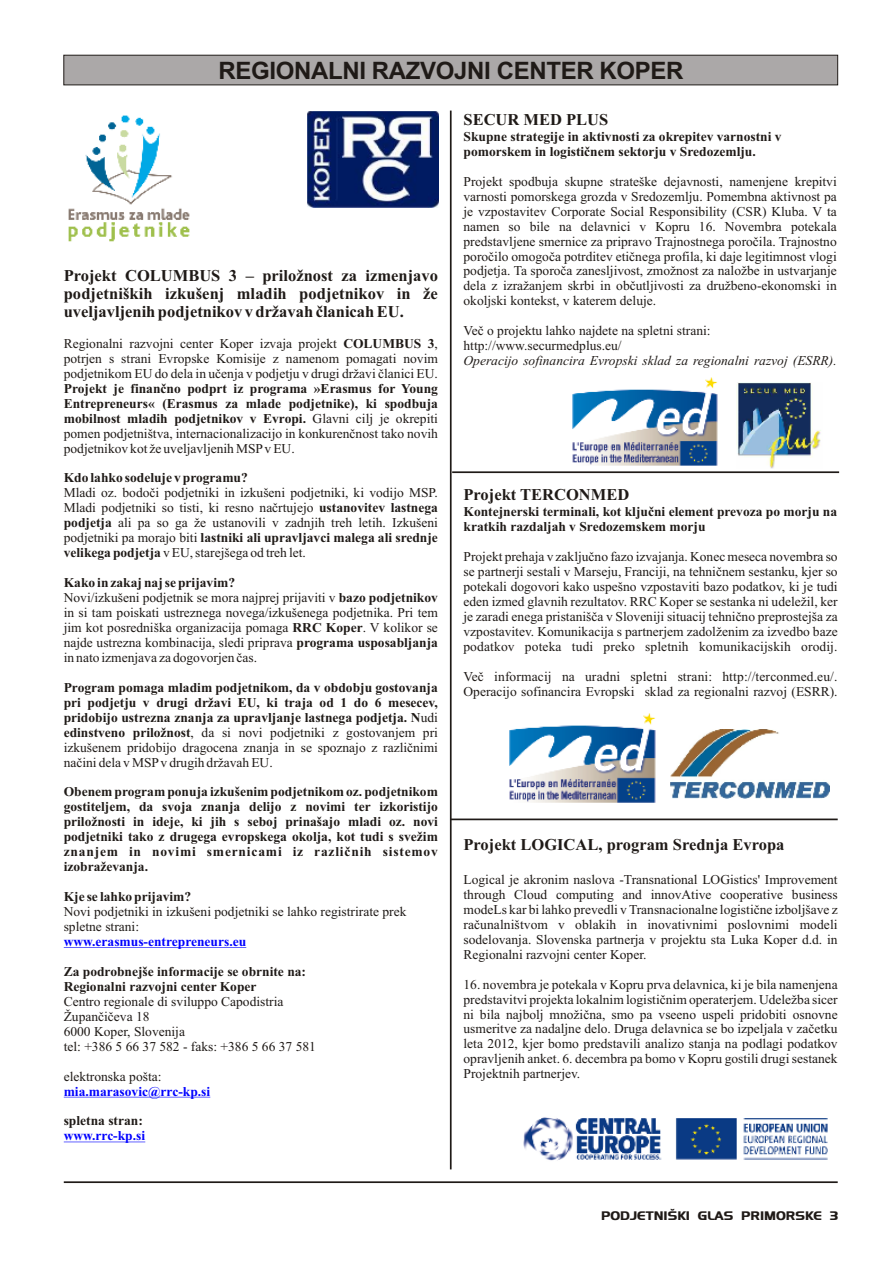
<style>
.page{position:relative;width:893px;height:1263px;background:#fff}
.page>*{position:absolute;margin:0;border:0;box-sizing:border-box;transform-origin:0 0}
.t1{font:700 24px "Arial";letter-spacing:-.015em;color:#1f1a17}
.t2{font:700 16.5px/18.3px "Times New Roman";color:#1f1a17;text-align:justify}
.t3{font:13.5px/15px "Times New Roman";color:#1f1a17;text-align:justify}
.t4{font:700 13.5px/15px "Times New Roman";color:#1f1a17;text-align:justify}
.t5{font:700 13.5px "Times New Roman";color:#00f}
.t6{font:italic 13.5px "Times New Roman";color:#1f1a17}
.t7{font:700 12px "SLO Handel Gothic";color:#1f1a17}
.s1{font-weight:700}
.s2{font-weight:400}
</style>
<div class="page">
<img style="left:509px;top:713px;width:147px;height:90px">
<img style="left:572px;top:377px;width:146px;height:89px">
<hr style="left:450px;top:111px;width:2px;height:1058px;background:#1f1a17">
<hr style="left:64px;top:1181px;width:774px;height:2px;background:#1f1a17">
<svg style="left:63px;top:54px;width:775px;height:32px;background:#a5a2a2"></svg>
<img style="left:68px;top:115px;width:122px;height:127px">
<img style="left:307px;top:111px;width:131px;height:97px">
<hr style="left:64px;top:947px;width:182px;height:1px;background:#00f">
<hr style="left:64px;top:1097px;width:146px;height:1px;background:#00f">
<hr style="left:64px;top:1142px;width:81px;height:1px;background:#00f">
<img style="left:736px;top:382px;width:85px;height:87px">
<hr style="left:452px;top:471px;width:387px;height:2px;background:#1f1a17">
<hr style="left:451px;top:818px;width:387px;height:2px;background:#1f1a17">
<img style="left:670px;top:729px;width:159px;height:70px">
<img style="left:523px;top:1117px;width:305px;height:44px">
<h1 class="t1" style="left:218px;top:62px;width:467px">REGIONALNI RAZVOJNI CENTER KOPER</h1>
<p class="t2" style="left:64px;top:268px;width:376px">Projekt COLUMBUS 3 – priložnost za izmenjavo podjetniških izkušenj mladih podjetnikov in že uveljavljenih podjetnikov v državah èlanicah EU.</p>
<p class="t3" style="left:64px;top:337px;width:376px">Regionalni razvojni center Koper izvaja projekt <span class="s1">COLUMBUS 3</span>, potrjen s strani Evropske Komisije z namenom pomagati novim podjetnikom EU do dela in uèenja v podjetju v drugi državi èlanici EU.</p>
<p class="t4" style="left:64px;top:382px;width:376px">Projekt je finanèno podprt iz programa »Erasmus for Young Entrepreneurs« (Erasmus za mlade podjetnike), ki spodbuja mobilnost mladih podjetnikov v Evropi. <span class="s2">Glavni cilj je okrepiti pomen podjetništva, internacionalizacijo in konkurenènost tako novih podjetnikov kot že uveljavljenih MSPv EU.</span></p>
<p class="t4" style="left:64px;top:472px;width:186px">Kdo lahko sodeluje v programu?</p>
<p class="t3" style="left:64px;top:487px;width:376px">Mladi oz. bodoèi podjetniki in izkušeni podjetniki, ki vodijo MSP.<br>Mladi podjetniki so tisti, ki resno naèrtujejo <span class="s1">ustanovitev lastnega podjetja</span> ali pa so ga že ustanovili v zadnjih treh letih. Izkušeni podjetniki pa morajo biti <span class="s1">lastniki ali upravljavci malega ali srednje velikega podjetja</span> v EU, starejšega od treh let.</p>
<p class="t3" style="left:64px;top:576px;width:376px;text-align:left"><span class="s1">Kako in zakaj naj se prijavim?<br></span>Novi/izkušeni podjetnik se mora najprej prijaviti v <span class="s1">bazo podjetnikov </span>in si tam poiskati ustreznega novega/izkušenega podjetnika. Pri tem jim kot posredniška organizacija pomaga <span class="s1">RRC Koper</span>. V kolikor se najde ustrezna kombinacija, sledi priprava <span class="s1">programa usposabljanja </span>in nato izmenjava za dogovorjen èas.</p>
<p class="t4" style="left:64px;top:681px;width:376px">Program pomaga mladim podjetnikom, da v obdobju gostovanja pri podjetju v drugi državi EU, ki traja od 1 do 6 mesecev, pridobijo ustrezna znanja za upravljanje lastnega podjetja. N<span class="s2">udi </span>edinstveno priložnost<span class="s2">, da si novi podjetniki z gostovanjem pri izkušenem pridobijo dragocena znanja in se spoznajo z razliènimi naèini dela v MSPv drugih državah EU.</span></p>
<p class="t4" style="left:64px;top:786px;width:376px">Obenem program ponuja izkušenim podjetnikom oz. podjetnikom gostiteljem, da svoja znanja delijo z novimi ter izkoristijo priložnosti in ideje, ki jih s seboj prinašajo mladi oz. novi podjetniki tako z drugega evropskega okolja, kot tudi s svežim znanjem in novimi smernicami iz razliènih sistemov izobraževanja.</p>
<p class="t4" style="left:64px;top:890px;width:129px">Kje se lahko prijavim?</p>
<p class="t3" style="left:64px;top:905px;width:344px">Novi podjetniki in izkušeni podjetniki se lahko registrirate prek spletne strani:</p>
<p class="t4" style="left:64px;top:965px;width:244px">Za podrobnejše informacije se obrnite na:<br>Regionalni razvojni center Koper</p>
<p class="t3" style="left:64px;top:995px;width:254px;text-align:left">Centro regionale di sviluppo Capodistria<br>Županèièeva 18<br>6000 Koper, Slovenija<br>tel: +386 5 66 37 582 - faks: +386 5 66 37 581</p>
<p class="t3" style="left:64px;top:1070px;width:99px">elektronska pošta:</p>
<p class="t4" style="left:64px;top:1115px;width:81px">spletna stran:</p>
<p class="t5" style="left:64px;top:937px;width:184px">www.erasmus-entrepreneurs.eu</p>
<p class="t5" style="left:64px;top:1086px;width:148px">mia.marasovic@rrc-kp.si</p>
<p class="t5" style="left:64px;top:1131px;width:83px">www.rrc-kp.si</p>
<p class="t2" style="left:463px;top:112px;width:146px">SECUR MED PLUS</p>
<p class="t4" style="left:463px;top:130px;width:320px">Skupne strategije in aktivnosti za okrepitev varnostni v pomorskem in logistiènem sektorju v Sredozemlju.</p>
<p class="t3" style="left:463px;top:175px;width:375px">Projekt spodbuja skupne strateðke dejavnosti, namenjene krepitvi varnosti pomorskega grozda v Sredozemlju. Pomembna aktivnost pa je vzpostavitev Corporate Social Responsibility (CSR) Kluba. V ta namen so bile na delavnici v Kopru 16. Novembra potekala predstavljene smernice za pripravo Trajnostnega poroèila. Trajnostno poroèilo omogoèa potrditev etiènega profila, ki daje legitimnost vlogi podjetja. Ta sporoèa zanesljivost, zmoþnost za naloþbe in ustvarjanje dela z izraþanjem skrbi in obèutljivosti za druþbeno-ekonomski in okoljski kontekst, v katerem deluje.</p>
<p class="t3" style="left:463px;top:325px;width:249px">Veè o projektu lahko najdete na spletni strani: http://www.securmedplus.eu/</p>
<p class="t6" style="left:463px;top:356px;width:375px">Operacijo sofinancira Evropski sklad za regionalni razvoj (ESRR).</p>
<p class="t2" style="left:463px;top:487px;width:167px">Projekt TERCONMED</p>
<p class="t4" style="left:463px;top:505px;width:375px">Kontejnerski terminali, kot kljuèni element prevoza po morju na kratkih razdaljah v Sredozemskem morju</p>
<p class="t3" style="left:463px;top:550px;width:376px">Projekt prehaja v zakljuèno fazo izvajanja. Konec meseca novembra so se partnerji sestali v Marseju, Franciji, na tehniènem sestanku, kjer so potekali dogovori kako uspeðno vzpostaviti bazo podatkov, ki je tudi eden izmed glavnih rezultatov. RRC Koper se sestanka ni udeleþil, ker je zaradi enega pristaniðèa v Sloveniji situacij tehnièno preprostejða za vzpostavitev. Komunikacija s partnerjem zadolþenim za izvedbo baze podatkov poteka tudi preko spletnih komunikacijskih orodij.</p>
<p class="t3" style="left:463px;top:670px;width:376px">Veè informacij na uradni spletni strani: http://terconmed.eu/.<br>Operacijo sofinancira Evropski sklad za regionalni razvoj (ESRR).</p>
<p class="t2" style="left:463px;top:837px;width:323px">Projekt LOGICAL, program Srednja Evropa</p>
<p class="t3" style="left:463px;top:873px;width:376px">Logical je akronim naslova -Transnational LOGistics' Improvement through Cloud computing and innovAtive cooperative business modeLs kar bi lahko prevedli v Transnacionalne logistiène izboljðave z raèunalniðtvom v oblakih in inovativnimi poslovnimi modeli sodelovanja. Slovenska partnerja v projektu sta Luka Koper d.d. in Regionalni razvojni center Koper.</p>
<p class="t3" style="left:463px;top:978px;width:376px">16. novembra je potekala v Kopru prva delavnica, ki je bila namenjena predstavitvi projekta lokalnim logistiènim operaterjem. Udeleþba sicer ni bila najbolj mnoþièna, smo pa vseeno uspeli pridobiti osnovne usmeritve za nadaljne delo. Druga delavnica se bo izpeljala v zaèetku leta 2012, kjer bomo predstavili analizo stanja na podlagi podatkov opravljenih anket. 6. decembra pa bomo v Kopru gostili drugi sestanek Projektnih partnerjev.</p>
<p class="t7" style="left:601px;top:1211px;width:239px">PODJETNI[KI GLAS PRIMORSKE 3</p>
</div>
